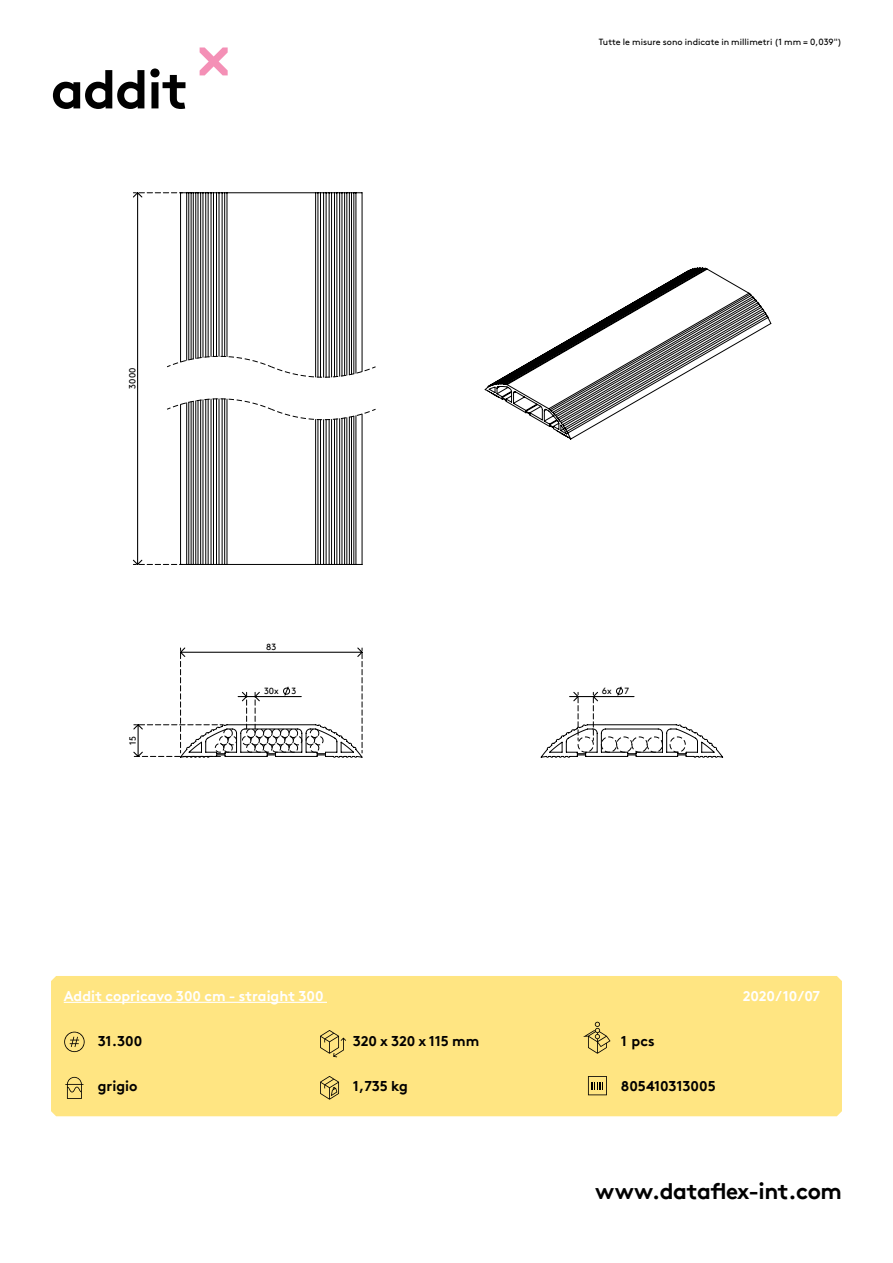
<style>
.page{position:relative;width:893px;height:1263px;background:#fff}
.page>*{position:absolute;margin:0;border:0;box-sizing:border-box;transform-origin:0 0}
.hoofdstuk{font:700 54px "Brown Pro TT";letter-spacing:-.02em;color:#000}
.t1{font:700 22.5px "Brown Pro TT";letter-spacing:-.02em;color:#000}
.specificaties{font:700 14.25px "Brown Pro TT";color:#000}
.t2{font:700 14.25px "Brown Pro TT";color:#fff}
.t3{font:9px "Brown";color:#000}
.t4{font:9px "Brown Pro TT Regular Alt";color:#000}
</style>
<div class="page">
<svg style="left:200px;top:47px;width:28px;height:28px"></svg>
<div style="left:51px;top:976px;width:791px;height:140px;background:#ffe582"></div>
<svg style="left:724px;top:278px;width:48px;height:73px"></svg>
<svg style="left:132px;top:192px;width:592px;height:566px"></svg>
<svg style="left:64px;top:1032px;width:21px;height:20px"></svg>
<svg style="left:65px;top:1077px;width:18px;height:22px"></svg>
<svg style="left:320px;top:1030px;width:26px;height:27px"></svg>
<svg style="left:583px;top:1022px;width:27px;height:32px"></svg>
<svg style="left:320px;top:1076px;width:19px;height:24px"></svg>
<svg style="left:588px;top:1076px;width:19px;height:19px"></svg>
<hr style="left:64px;top:1002px;width:263px;height:1px;background:#fff">
<p class="hoofdstuk" style="left:51px;top:46px;width:139px">addit</p>
<p class="t3" style="left:599px;top:35px;width:245px">Tutte le misure sono indicate in millimetri (1 mm = 0,039")</p>
<p class="t4" style="left:125px;top:389px;width:22px;rotate:-90deg">3000</p>
<p class="t4" style="left:126px;top:745px;width:10px;rotate:-90deg">15</p>
<p class="t4" style="left:266px;top:640px;width:12px">83</p>
<p class="t4" style="left:264px;top:684px;width:16px">30x</p>
<p class="t4" style="left:292px;top:684px;width:6px">3</p>
<p class="t4" style="left:602px;top:684px;width:11px">6x</p>
<p class="t4" style="left:624px;top:684px;width:6px">7</p>
<h3 class="t2" style="left:64px;top:985px;width:261px">Addit copricavo 300 cm - straight 300</h3>
<h3 class="t2" style="left:743px;top:985px;width:79px">2020/10/07</h3>
<h3 class="specificaties" style="left:98px;top:1029px;width:46px">31.300</h3>
<p class="specificaties" style="left:98px;top:1074px;width:41px">grigio</p>
<p class="specificaties" style="left:353px;top:1029px;width:128px">320 x 320 x 115 mm</p>
<p class="specificaties" style="left:621px;top:1029px;width:35px">1 pcs</p>
<p class="specificaties" style="left:353px;top:1074px;width:57px">1,735 kg</p>
<h3 class="specificaties" style="left:621px;top:1074px;width:96px">805410313005</h3>
<h2 class="t1" style="left:595px;top:1173px;width:248px">www.dataflex-int.com</h2>
</div>
